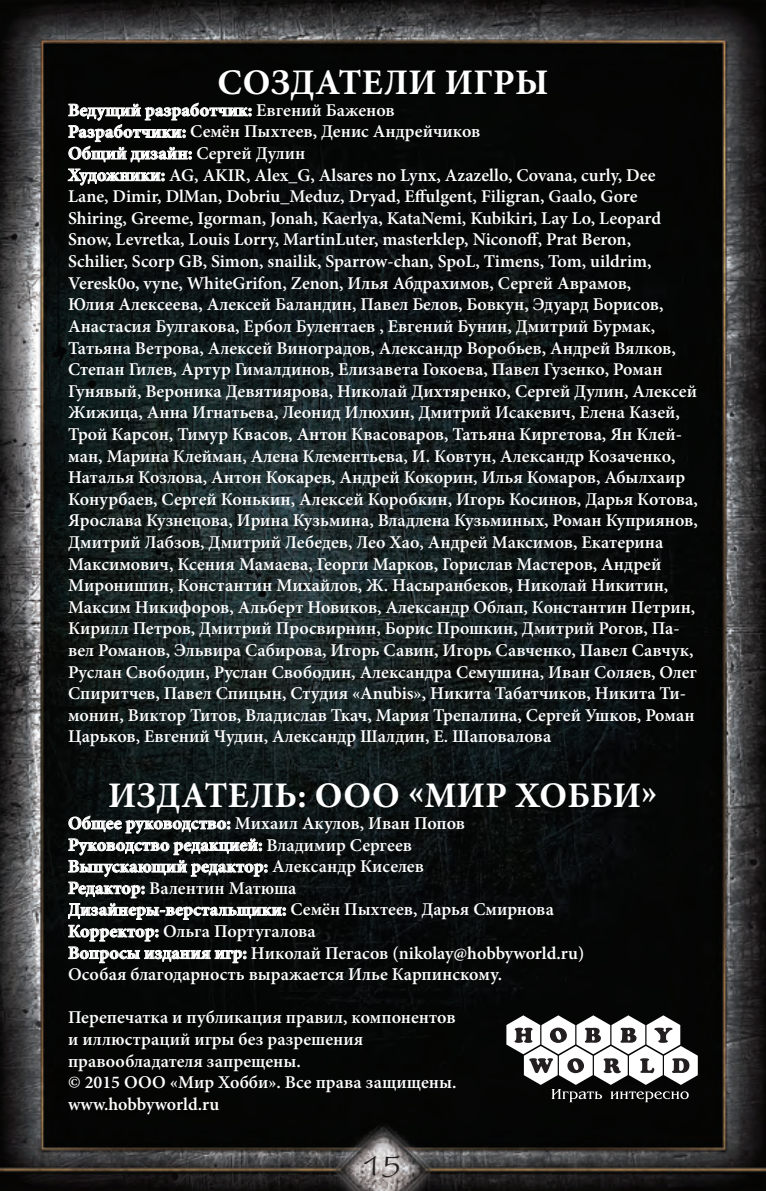
<style>
.page{position:relative;width:766px;height:1191px;background:#fff}
.page>*{position:absolute;margin:0;border:0;box-sizing:border-box;transform-origin:0 0}
.t1{font:700 36px "Minion Pro";letter-spacing:.01em;color:#fff}
.t2{font:36px "Present Script cyr";color:#231f20}
.t3{font:600 18px/21.6px "Minion Pro";color:#fff}
.t4{font:700 18px "Minion Pro";color:#fff}
.s1{font-weight:600}
.s2{font-weight:700}
</style>
<div class="page">
<img style="left:0;top:0;width:765px;height:1191px">
<svg style="left:68px;top:102px;width:183px;height:60px;background:#393a39"></svg>
<svg style="left:68px;top:168px;width:97px;height:18px;background:#535453"></svg>
<svg style="left:256px;top:815px;width:30px;height:148px;background:#171b1a"></svg>
<img style="left:0;top:673px;width:256px;height:518px">
<svg style="left:506px;top:1015px;width:191px;height:87px"></svg>
<p class="t1" style="left:217px;top:57px;width:332px">СОЗДАТЕЛИ ИГРЫ</p>
<p class="t4" style="left:68px;top:97px;width:328px">Ведущий разработчик: <span class="s1">Евгений Баженов</span></p>
<p class="t3" style="left:68px;top:121px;width:414px"><span class="s2">Разработчики:</span> Семён Пыхтеев, Денис Андрейчиков</p>
<p class="t4" style="left:68px;top:141px;width:239px">Общий дизайн: <span class="s1">Сергей Дулин</span></p>
<p class="t3" style="left:68px;top:164px;width:631px"><span class="s2">Художники:</span> AG, AKIR, Alex_G, Alsares no Lynx, Azazello, Covana, curly, Dee Lane, Dimir, DlMan, Dobriu_Meduz, Dryad, Effulgent, Filigran, Gaalo, Gore Shiring, Greeme, Igorman, Jonah, Kaerlya, KataNemi, Kubikiri, Lay Lo, Leopard Snow, Levretka, Louis Lorry, MartinLuter, masterklep, Niconoff, Prat Beron,<br>Schilier, Scorp GB, Simon, snailik, Sparrow-chan, SpoL, Timens, Tom, uildrim, Veresk0o, vyne, WhiteGrifon, Zenon, Илья Абдрахимов, Сергей Аврамов,<br>Юлия Алексеева, Алексей Баландин, Павел Белов, Бовкун, Эдуард Борисов, Анастасия Булгакова, Ербол Булентаев , Евгений Бунин, Дмитрий Бурмак, Татьяна Ветрова, Алексей Виноградов, Александр Воробьев, Андрей Вялков, Степан Гилев, Артур Гималдинов, Елизавета Гокоева, Павел Гузенко, Роман Гунявый, Вероника Девятиярова, Николай Дихтяренко, Сергей Дулин, Алексей Жижица, Анна Игнатьева, Леонид Илюхин, Дмитрий Исакевич, Елена Казей, Трой Карсон, Тимур Квасов, Антон Квасоваров, Татьяна Киргетова, Ян Клей&shy;ман, Марина Клейман, Алена Клементьева, И. Ковтун, Александр Козаченко, Наталья Козлова, Антон Кокарев, Андрей Кокорин, Илья Комаров, Абылхаир Конурбаев, Сергей Конькин, Алексей Коробкин, Игорь Косинов, Дарья Котова, Ярослава Кузнецова, Ирина Кузьмина, Владлена Кузьминых, Роман Куприянов, Дмитрий Лабзов, Дмитрий Лебедев, Лео Хао, Андрей Максимов, Екатерина Максимович, Ксения Мамаева, Георги Марков, Горислав Мастеров, Андрей Миронишин, Константин Михайлов, Ж. Насыранбеков, Николай Никитин, Максим Никифоров, Альберт Новиков, Александр Облап, Константин Петрин, Кирилл Петров, Дмитрий Просвирнин, Борис Прошкин, Дмитрий Рогов, Па&shy;вел Романов, Эльвира Сабирова, Игорь Савин, Игорь Савченко, Павел Савчук, Руслан Свободин, Руслан Свободин, Александра Семушина, Иван Соляев, Олег Спиритчев, Павел Спицын, Студия «Anubis», Никита Табатчиков, Никита Ти&shy;монин, Виктор Титов, Владислав Ткач, Мария Трепалина, Сергей Ушков, Роман Царьков, Евгений Чудин, Александр Шалдин, Е. Шаповалова</p>
<p class="t1" style="left:108px;top:770px;width:550px">ИЗДАТЕЛЬ: ООО «МИР ХОББИ»</p>
<p class="t3" style="left:68px;top:812px;width:398px"><span class="s2">Общее руководство:</span> Михаил Акулов, Иван Попов</p>
<p class="t4" style="left:68px;top:832px;width:345px">Руководство редакцией: <span class="s1">Владимир Сергеев</span></p>
<p class="t4" style="left:68px;top:853px;width:357px">Выпускающий редактор: <span class="s1">Александр Киселев</span></p>
<p class="t3" style="left:68px;top:877px;width:230px"><span class="s2">Редактор:</span> Валентин Матюша</p>
<p class="t3" style="left:68px;top:898px;width:487px"><span class="s2">Дизайнеры-верстальщики:</span> Семён Пыхтеев, Дарья Смирнова</p>
<p class="t3" style="left:68px;top:920px;width:249px"><span class="s2">Корректор:</span> Ольга Португалова</p>
<p class="t3" style="left:68px;top:942px;width:517px"><span class="s2">Вопросы издания игр:</span> Николай Пегасов (nikolay@hobbyworld.ru)</p>
<p class="t3" style="left:68px;top:963px;width:435px">Особая благодарность выражается Илье Карпинскому.</p>
<p class="t3" style="left:68px;top:1006px;width:389px">Перепечатка и публикация правил, компонентов и иллюстраций игры без разрешения правообладателя запрещены.</p>
<p class="t3" style="left:68px;top:1071px;width:390px">© 2015 ООО «Мир Хобби». Все права защищены.</p>
<p class="t3" style="left:68px;top:1093px;width:153px">www.hobbyworld.ru</p>
<h1 class="t2" style="left:361px;top:1146px;width:42px">15</h1>
</div>
